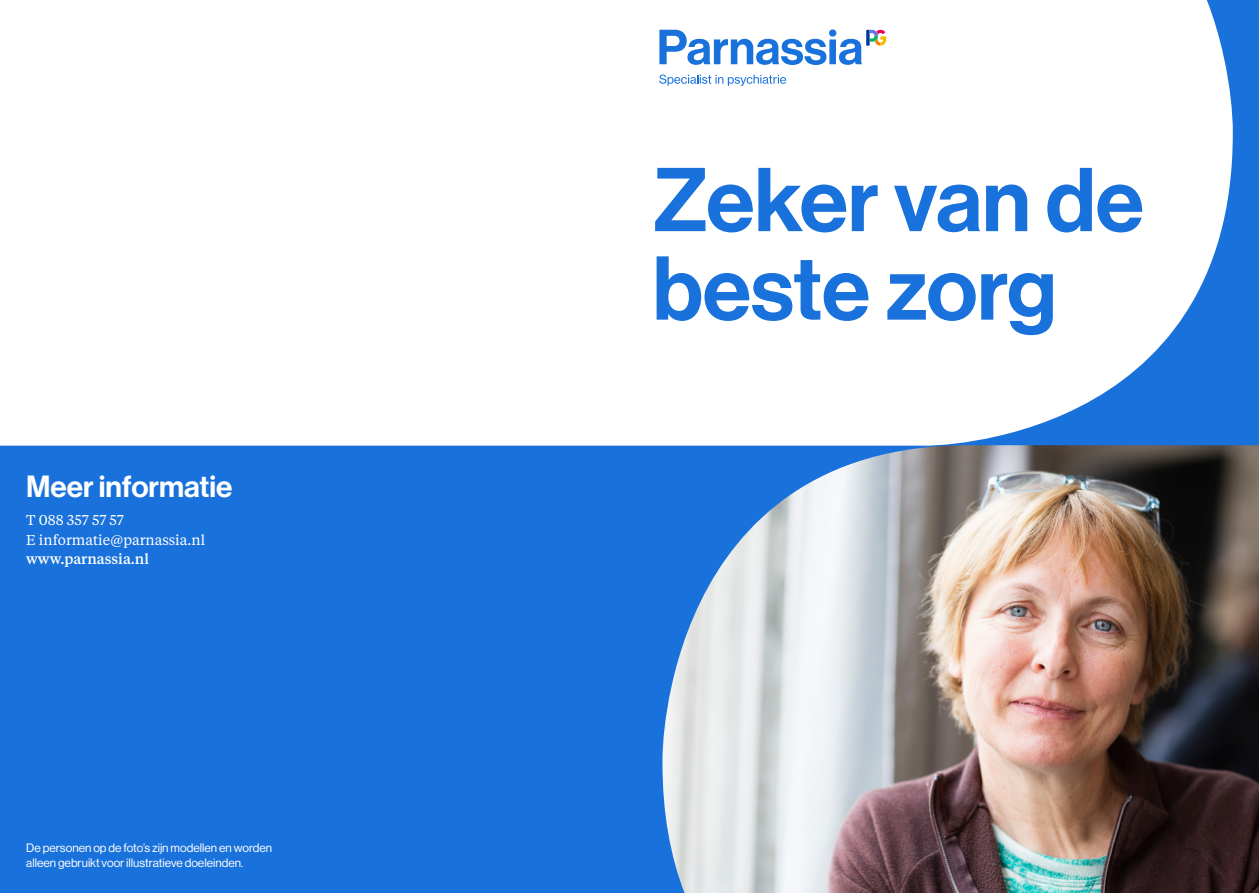
<style>
.page{position:relative;width:1259px;height:893px;background:#1971db}
.page>*{position:absolute;margin:0;border:0;box-sizing:border-box;transform-origin:0 0}
.t1{font:500 88.5px/88.5px "Haas Grot Disp R 65";letter-spacing:-.005em;color:#1971db}
.t2{font:500 30px "Haas Grot Disp R 65";color:#fff}
.t3{font:14.25px/19.5px "Tiempos Text";color:#fff}
.t4{font:500 14.25px "Tiempos Text";color:#fff}
.t5{font:12px/15px "Haas Grot Disp R 55 Roman";color:#fff}
</style>
<div class="page">
<div style="left:0;top:0;width:1232px;height:446px;background:#fff"></div>
<svg style="left:659px;top:75px;width:127px;height:11px"></svg>
<svg style="left:659px;top:29px;width:227px;height:36px"></svg>
<img style="left:662px;top:445px;width:597px;height:448px">
<h2 class="t2" style="left:26px;top:469px;width:208px">Meer informatie</h2>
<p class="t3" style="left:26px;top:510px;width:180px">T 088 357 57 57<br>E informatie@parnassia.nl</p>
<p class="t4" style="left:26px;top:549px;width:124px">www.parnassia.nl</p>
<p class="t5" style="left:26px;top:840px;width:248px">De personen op de foto’s zijn modellen en worden alleen gebruikt voor illustratieve doeleinden.</p>
<h1 class="t1" style="left:653px;top:157px;width:493px">Zeker van de beste zorg</h1>
</div>
